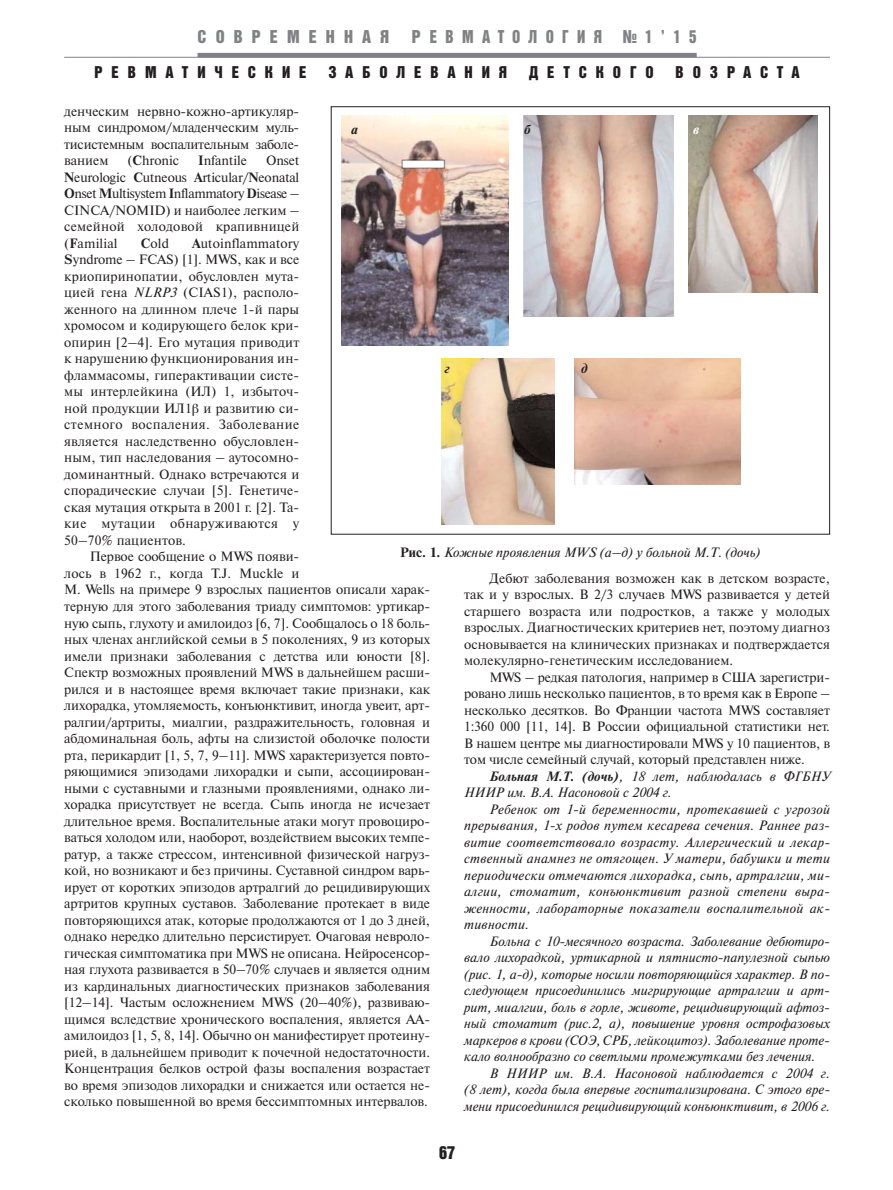
<style>
.page{position:relative;width:893px;height:1190px;background:#fff}
.page>*{position:absolute;margin:0;border:0;box-sizing:border-box;transform-origin:0 0}
.t1{font:18px "Bastion Kontrast";letter-spacing:.505em;color:#808285}
.t2{font:18px "Bastion Kontrast";color:#231f20}
.t3{font:16.5px "Bastion Kontrast";letter-spacing:.54em;color:#231f20}
.t4{font:16.5px "Bastion Kontrast";letter-spacing:.52em;color:#231f20}
.t5{font:13.5px/16.5px "Newton C";letter-spacing:-.005em;color:#231f20;text-align:justify}
.t6{font:italic 13.5px/16.5px "Newton C";color:#231f20;text-align:justify}
.t7{font:italic 700 13.5px "Newton C";color:#231f20}
.t8{font:italic 700 13.5px "Newton C";color:#fff}
.s1{font-weight:700}
.s2{font-style:italic}
.s3{font-weight:700;font-style:normal}
</style>
<div class="page">
<hr style="left:64px;top:57px;width:766px;height:1px;background:#808285">
<hr style="left:197px;top:53px;width:499px;height:4px;background:#808285">
<img style="left:341px;top:116px;width:167px;height:230px">
<img style="left:523px;top:116px;width:150px;height:200px">
<img style="left:574px;top:359px;width:166px;height:125px">
<img style="left:441px;top:359px;width:114px;height:166px">
<img style="left:688px;top:116px;width:129px;height:177px">
<h1 class="t1" style="left:197px;top:30px;width:193px">СОВPEМЕННАЯ</h1>
<h1 class="t1" style="left:412px;top:30px;width:286px">РЕВМАТОЛОГИЯ №1’15</h1>
<p class="t3" style="left:94px;top:66px;width:214px">РЕВМАТИЧЕСКИЕ</p>
<p class="t3" style="left:328px;top:66px;width:180px">ЗАБОЛЕВАНИЯ</p>
<p class="t3" style="left:529px;top:66px;width:126px">ДЕТСКОГО</p>
<p class="t4" style="left:675px;top:66px;width:126px">ВОЗРАСТА</p>
<p class="t5" style="left:64px;top:104px;width:236px">денческим нервно-кожно-артикуляр&shy;ным синдромом/младенческим муль&shy;тисистемным воспалительным заболе&shy;ванием</p>
<p class="t7" style="left:351px;top:124px;width:8px">а</p>
<p class="t7" style="left:524px;top:124px;width:8px">б</p>
<p class="t8" style="left:693px;top:124px;width:8px">в</p>
<p class="t5" style="left:128px;top:154px;width:53px">(<span class="s1">C</span>hronic</p>
<p class="t5" style="left:198px;top:154px;width:50px"><span class="s1">I</span>nfantile</p>
<p class="t5" style="left:64px;top:154px;width:236px;text-indent:202px">Onset <span class="s1">N</span>eurologic <span class="s1">C</span>utneous <span class="s1">A</span>rticular/<span class="s1">N</span>eonatal <span class="s1">O</span>nset <span class="s1">M</span>ultisystem <span class="s1">I</span>nflammatory <span class="s1">D</span>isease – CINCA/NOMID) и наиболее легким – семейной холодовой крапивницей (<span class="s1">F</span>amilial</p>
<p class="t5" style="left:64px;top:236px;width:236px;text-indent:128px"><span class="s1">A</span>utoinflammatory <span class="s1">S</span>yndrome – FCAS) [1]. MWS, как и все криопиринопатии, обусловлен мута&shy;цией гена <span class="s2">NLRP3</span> (CIAS1), располо&shy;женного на длинном плече 1-й пары хромосом и кодирующего белок кри&shy;опирин [2–4]. Его мутация приводит к нарушению функционирования ин&shy;фламмасомы, гиперактивации систе&shy;мы интерлейкина (ИЛ) 1, избыточ&shy;ной продукции ИЛ1 и развитию си&shy;стемного воспаления. Заболевание является наследственно обусловлен&shy;ным, тип наследования – аутосомно&shy;доминантный. Однако встречаются и спорадические случаи [5]. Генетиче&shy;ская мутация открыта в 2001 г. [2]. Та&shy;кие мутации обнаруживаются у 50–70% пациентов.</p>
<p class="t5" style="left:64px;top:550px;width:367px;text-align:left;text-indent:26px">Первое сообщение о MWS появи-<br>лось в 1962 г., когда T.J. Muckle и<br>M. Wells на примере 9 взрослых пациентов описали харак&shy;терную для этого заболевания триаду симптомов: уртикар&shy;ную сыпь, глухоту и амилоидоз [6, 7]. Сообщалось о 18 боль&shy;ных членах английской семьи в 5 поколениях, 9 из которых имели признаки заболевания с детства или юности [8].<br>Спектр возможных проявлений MWS в дальнейшем расши&shy;рился и в настоящее время включает такие признаки, как лихорадка, утомляемость, конъюнктивит, иногда увеит, арт&shy;ралгии/артриты, миалгии, раздражительность, головная и абдоминальная боль, афты на слизистой оболочке полости рта, перикардит [1, 5, 7, 9–11]. MWS характеризуется повто&shy;ряющимися эпизодами лихорадки и сыпи, ассоциирован&shy;ными с суставными и глазными проявлениями, однако ли&shy;хорадка присутствует не всегда. Сыпь иногда не исчезает длительное время. Воспалительные атаки могут провоциро&shy;ваться холодом или, наоборот, воздействием высоких темпе&shy;ратур, а также стрессом, интенсивной физической нагруз&shy;кой, но возникают и без причины. Суставной синдром варь&shy;ирует от коротких эпизодов артралгий до рецидивирующих артритов крупных суставов. Заболевание протекает в виде повторяющихся атак, которые продолжаются от 1 до 3 дней, однако нередко длительно персистирует. Очаговая невроло&shy;гическая симптоматика при MWS не описана. Нейросенсор&shy;ная глухота развивается в 50–70% случаев и является одним из кардинальных диагностических признаков заболевания [12–14]. Частым осложнением MWS (20–40%), развиваю&shy;щимся вследствие хронического воспаления, является АА&shy;амилоидоз [1, 5, 8, 14]. Обычно он манифестирует протеину&shy;рией, в дальнейшем приводит к почечной недостаточности.<br>Концентрация белков острой фазы воспаления возрастает во время эпизодов лихорадки и снижается или остается не&shy;сколько повышенной во время бессимптомных интервалов.</p>
<p class="t5" style="left:141px;top:236px;width:30px"><span class="s1">C</span>old</p>
<p class="t7" style="left:444px;top:363px;width:7px">г</p>
<p class="t7" style="left:581px;top:363px;width:8px">д</p>
<p class="t6" style="left:400px;top:545px;width:362px"><span class="s3">Рис. 1.</span> Кожные проявления MWS (а–д) у больной М.Т. (дочь)</p>
<p class="t5" style="left:464px;top:571px;width:367px;text-indent:26px">Дебют заболевания возможен как в детском возрасте, так и у взрослых. В 2/3 случаев MWS развивается у детей старшего возраста или подростков, а также у молодых взрослых. Диагностических критериев нет, поэтому диагноз основывается на клинических признаках и подтверждается молекулярно-генетическим исследованием.</p>
<p class="t5" style="left:464px;top:670px;width:367px;text-indent:26px">MWS – редкая патология, например в США зарегистри&shy;ровано лишь несколько пациентов, в то время как в Европе – несколько десятков. Во Франции частота MWS составляет 1:360 000 [11, 14]. В России официальной статистики нет.<br>В нашем центре мы диагностировали MWS у 10 пациентов, в том числе семейный случай, который представлен ниже.</p>
<p class="t6" style="left:464px;top:769px;width:367px;text-indent:26px"><span class="s1">Больная М.Т. (дочь)</span>, 18 лет, наблюдалась в ФГБНУ<br>НИИР им. В.А. Насоновой с 2004 г.</p>
<p class="t6" style="left:464px;top:802px;width:367px;text-indent:26px">Ребенок от 1-й беременности, протекавшей с угрозой прерывания, 1-х родов путем кесарева сечения. Раннее раз&shy;витие соответствовало возрасту. Аллергический и лекар&shy;ственный анамнез не отягощен. У матери, бабушки и тети периодически отмечаются лихорадка, сыпь, артралгии, ми&shy;алгии, стоматит, конъюнктивит разной степени выра&shy;женности, лабораторные показатели воспалительной ак&shy;тивности.</p>
<p class="t6" style="left:464px;top:934px;width:367px;text-indent:26px">Больна с 10-месячного возраста. Заболевание дебютиро&shy;вало лихорадкой, уртикарной и пятнисто-папулезной сыпью (рис. 1, а-д), которые носили повторяющийся характер. В по&shy;следующем присоединились мигрирующие артралгии и арт&shy;рит, миалгии, боль в горле, животе, рецидивирующий афтоз&shy;ный стоматит (рис.2, а), повышение уровня острофазовых маркеров в крови (СОЭ, СРБ, лейкоцитоз). Заболевание проте&shy;кало волнообразно со светлыми промежутками без лечения.</p>
<p class="t6" style="left:464px;top:1066px;width:367px;text-indent:26px">В НИИР им. В.А. Насоновой наблюдается с 2004 г. (8 лет), когда была впервые госпитализирована. С этого вре&shy;мени присоединился рецидивирующий конъюнктивит, в 2006 г.</p>
<h1 class="t2" style="left:439px;top:1145px;width:18px">67</h1>
</div>
